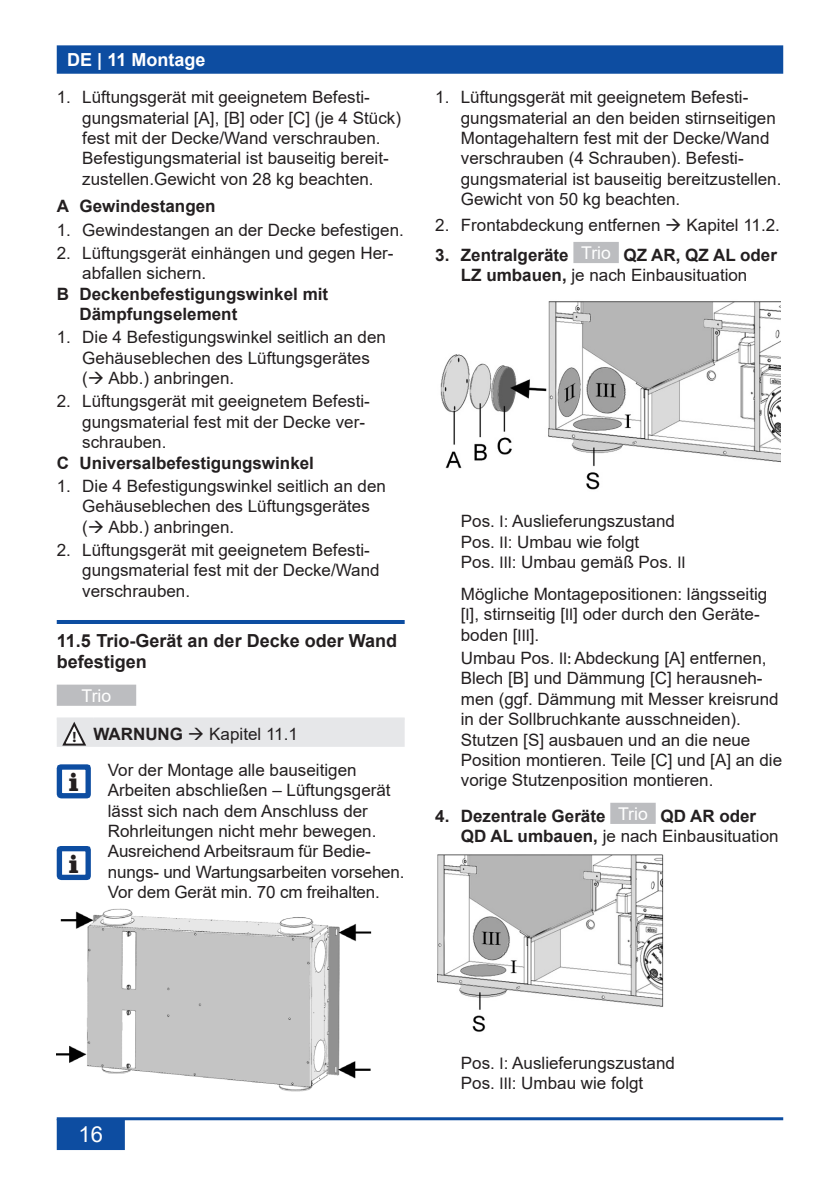
<style>
.page{position:relative;width:840px;height:1191px;background:#fff}
.page>*{position:absolute;margin:0;border:0;box-sizing:border-box;transform-origin:0 0}
.t1{font:900 26.6px "Clarendon BT";color:#231f20}
.t2{font:22px "Arial";color:#fff}
.Überschrift_02{font:700 18px/21.6px "Arial";color:#231f20}
.t3{font:700 18px "Arial";color:#fff}
.t4{font:17.6px "Arial";color:#fff}
.Handlung{font:17px/20.4px "Arial";color:#231f20}
.Grundtext{font:17px/20.4px "Arial";color:#231f20}
.Hinweis-Überschrift{font:17px/20.4px "Arial";color:#231f20}
.Grundtext-2{font:700 17px/20.4px "Arial";color:#231f20}
.Handlung-2{font:700 17px/20.4px "Arial";color:#231f20}
.Signalwort{font:17px "Arial";color:#231f20}
.t5{font:700 15px "Myriad Pro";color:#231f20}
.s1{font-weight:700}
.s2{font-weight:400}
.s3{font-family:"Myriad Pro"}
</style>
<div class="page">
<div style="left:58px;top:1119px;width:66px;height:30px;background:#0d4da1"></div>
<div style="left:57px;top:1118px;width:68px;height:32px;border:2px solid #0d4da1"></div>
<hr style="left:57px;top:1117px;width:725px;height:3px;background:#0d4da1">
<div style="left:58px;top:46px;width:723px;height:27px;background:#0d4da1"></div>
<div style="left:57px;top:45px;width:725px;height:29px;border:2px solid #0d4da1"></div>
<hr style="left:57px;top:620px;width:347px;height:4px;background:#0d4da1">
<div style="left:58px;top:685px;width:77px;height:20px;background:#bcbdc0"></div>
<div style="left:57px;top:684px;width:79px;height:22px;border:2px solid #bcbdc0"></div>
<hr style="left:57px;top:717px;width:36px;height:2px;background:#e6e7e9">
<hr style="left:93px;top:717px;width:311px;height:2px;background:#e6e7e9">
<div style="left:57px;top:719px;width:347px;height:28px;background:#e6e7e9"></div>
<svg style="left:57px;top:764px;width:34px;height:34px"></svg>
<svg style="left:57px;top:846px;width:34px;height:34px"></svg>
<img style="left:57px;top:908px;width:315px;height:184px">
<div style="left:574px;top:243px;width:43px;height:19px;background:#bcbdc0"></div>
<div style="left:573px;top:242px;width:45px;height:21px;border:2px solid #bcbdc0"></div>
<img style="left:440px;top:301px;width:340px;height:189px">
<div style="left:611px;top:803px;width:43px;height:20px;background:#bcbdc0"></div>
<div style="left:610px;top:802px;width:45px;height:22px;border:2px solid #bcbdc0"></div>
<img style="left:437px;top:854px;width:227px;height:178px">
<p class="t3" style="left:67px;top:47px;width:140px">DE | 11 Montage</p>
<p class="Handlung" style="left:82px;top:87px;width:320px;text-indent:-26px">1. Lüftungsgerät mit geeignetem Befesti&shy;gungsmaterial [A], [B] oder [C] (je 4 Stück) fest mit der Decke/Wand verschrauben.<br>Befestigungsmaterial ist bauseitig bereit&shy;zustellen.Gewicht von 28 kg beachten.</p>
<p class="Grundtext-2" style="left:57px;top:196px;width:160px">A Gewindestangen</p>
<p class="Handlung" style="left:57px;top:219px;width:348px">1. Gewindestangen an der Decke befestigen.</p>
<p class="Handlung" style="left:82px;top:242px;width:312px;text-indent:-26px">2. Lüftungsgerät einhängen und gegen Her&shy;abfallen sichern.</p>
<p class="Grundtext-2" style="left:79px;top:284px;width:250px;text-indent:-23px">B Deckenbefestigungswinkel mit<br>Dämpfungselement</p>
<p class="Handlung" style="left:82px;top:327px;width:305px;text-indent:-26px">1. Die 4 Befestigungswinkel seitlich an den<br>Gehäuseblechen des Lüftungsgerätes (→ Abb.) anbringen.</p>
<p class="Handlung" style="left:82px;top:391px;width:289px;text-indent:-26px">2. Lüftungsgerät mit geeignetem Befesti&shy;gungsmaterial fest mit der Decke ver&shy;schrauben.</p>
<p class="Grundtext-2" style="left:57px;top:452px;width:258px">C Universalbefestigungswinkel</p>
<p class="Handlung" style="left:82px;top:475px;width:305px;text-indent:-26px">1. Die 4 Befestigungswinkel seitlich an den<br>Gehäuseblechen des Lüftungsgerätes (→ Abb.) anbringen.</p>
<p class="Handlung" style="left:82px;top:539px;width:298px;text-indent:-26px">2. Lüftungsgerät mit geeignetem Befesti&shy;gungsmaterial fest mit der Decke/Wand verschrauben.</p>
<p class="Überschrift_02" style="left:57px;top:630px;width:342px">11.5 Trio-Gerät an der Decke oder Wand befestigen</p>
<p class="t4" style="left:82px;top:683px;width:31px">Trio</p>
<p class="t5" style="left:72px;top:727px;width:6px">!</p>
<p class="Signalwort" style="left:93px;top:722px;width:206px"><span class="s1">WARNUNG</span> → Kapitel 11.1</p>
<p class="t1" style="left:69px;top:765px;width:11px">i</p>
<p class="Hinweis-Überschrift" style="left:108px;top:759px;width:284px">Vor der Montage alle bauseitigen Arbeiten abschließen – Lüftungsgerät lässt sich nach dem Anschluss der Rohrleitungen nicht mehr bewegen.</p>
<p class="t1" style="left:69px;top:847px;width:11px">i</p>
<p class="Hinweis-Überschrift" style="left:108px;top:841px;width:298px">Ausreichend Arbeitsraum für Bedie&shy;nungs- und Wartungsarbeiten vorsehen.<br>Vor dem Gerät min. 70 cm freihalten.</p>
<p class="Handlung" style="left:460px;top:87px;width:322px;text-indent:-26px">1. Lüftungsgerät mit geeignetem Befesti&shy;gungsmaterial an den beiden stirnseitigen Montagehaltern fest mit der Decke/Wand verschrauben (4 Schrauben). Befesti&shy;gungsmaterial ist bauseitig bereitzustellen.<br>Gewicht von 50 kg beachten.</p>
<p class="Handlung" style="left:435px;top:215px;width:346px">2. Frontabdeckung entfernen → Kapitel 11.2.</p>
<p class="Handlung-2" style="left:435px;top:245px;width:135px">3. Zentralgeräte</p>
<p class="t4" style="left:581px;top:241px;width:31px">Trio</p>
<p class="Handlung-2" style="left:460px;top:245px;width:317px;text-indent:163px">QZ AR, QZ AL oder<br>LZ umbauen, <span class="s2">je nach Einbausituation</span></p>
<p class="Grundtext" style="left:460px;top:511px;width:226px">Pos. <span class="s3">I</span>: Auslieferungszustand<br>Pos. <span class="s3">II</span>: Umbau wie folgt<br>Pos. <span class="s3">III</span>: Umbau gemäß Pos. <span class="s3">II</span></p>
<p class="Grundtext" style="left:460px;top:583px;width:308px">Mögliche Montagepositionen: längsseitig [<span class="s3">I</span>], stirnseitig [<span class="s3">II</span>] oder durch den Geräte&shy;boden [<span class="s3">III</span>].</p>
<p class="Grundtext" style="left:460px;top:647px;width:322px">Umbau Pos. <span class="s3">II:</span> Abdeckung [A] entfernen, Blech [B] und Dämmung [C] herausneh&shy;men (ggf. Dämmung mit Messer kreisrund in der Sollbruchkante ausschneiden).<br>Stutzen [S] ausbauen und an die neue Position montieren. Teile [C] und [A] an die vorige Stutzenposition montieren.</p>
<p class="Handlung-2" style="left:435px;top:806px;width:172px">4. Dezentrale Geräte</p>
<p class="t4" style="left:617px;top:801px;width:31px">Trio</p>
<p class="Handlung" style="left:460px;top:805px;width:319px;text-indent:199px"><span class="s1">QD AR oder<br>QD AL umbauen,</span> je nach Einbausituation</p>
<p class="t2" style="left:78px;top:1119px;width:26px">16</p>
<p class="Grundtext" style="left:460px;top:1052px;width:215px">Pos. <span class="s3">I</span>: Auslieferungszustand<br>Pos. <span class="s3">III</span>: Umbau wie folgt</p>
</div>
